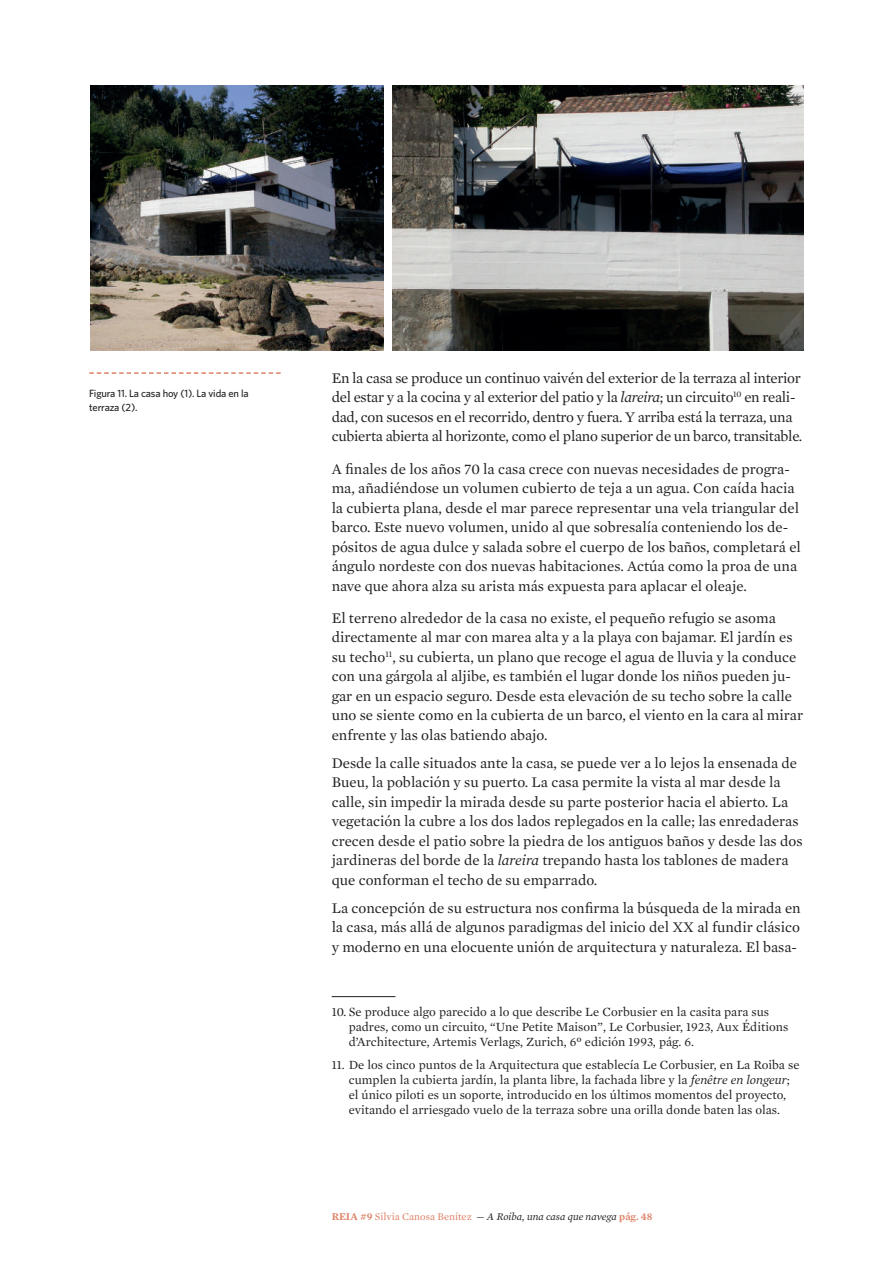
<style>
.page{position:relative;width:893px;height:1263px;background:#fff}
.page>*{position:absolute;margin:0;border:0;box-sizing:border-box;transform-origin:0 0}
.t1{font:15px/19.5px "Mercury Text G1";color:#231f20}
.t2{font:15px/19.5px "Mercury Text G1";letter-spacing:-.02em;color:#231f20}
.t3{font:12.75px/15px "Mercury Text G1";color:#231f20}
.t4{font:italic 10.5px "Mercury Text G1";color:#231f20}
.t5{font:500 10.5px/13.5px "Whitney";letter-spacing:-.015em;color:#231f20}
.s1{font-style:italic}
.s2{font-weight:600;font-style:normal;color:#de8065}
.s3{font-style:normal;color:#de8065}
</style>
<div class="page">
<hr style="left:332px;top:996px;width:63px;height:1px;background:#231f20">
<img style="left:91px;top:85px;width:293px;height:266px">
<img style="left:392px;top:85px;width:412px;height:266px">
<svg style="left:89px;top:372px;width:192px;height:2px"></svg>
<p class="t5" style="left:89px;top:387px;width:161px">Figura 11. La casa hoy (1). La vida en la terraza (2).</p>
<p class="t2" style="left:332px;top:368px;width:472px">En la casa se produce un continuo vaivén del exterior de la terraza al interior del estar y a la cocina y al exterior del patio y la <span class="s1">lareira</span>; un circuito<sup>10</sup> en reali&shy;dad, con sucesos en el recorrido, dentro y fuera. Y arriba está la terraza, una cubierta abierta al horizonte, como el plano superior de un barco, transitable.</p>
<p class="t1" style="left:332px;top:459px;width:471px">A finales de los años 70 la casa crece con nuevas necesidades de progra&shy;ma, añadiéndose un volumen cubierto de teja a un agua. Con caída hacia la cubierta plana, desde el mar parece representar una vela triangular del barco. Este nuevo volumen, unido al que sobresalía conteniendo los de&shy;pósitos de agua dulce y salada sobre el cuerpo de los baños, completará el ángulo nordeste con dos nuevas habitaciones. Actúa como la proa de una nave que ahora alza su arista más expuesta para aplacar el oleaje.</p>
<p class="t1" style="left:332px;top:608px;width:473px">El terreno alrededor de la casa no existe, el pequeño refugio se asoma directamente al mar con marea alta y a la playa con bajamar. El jardín es su techo<sup>11</sup>, su cubierta, un plano que recoge el agua de lluvia y la conduce con una gárgola al aljibe, es también el lugar donde los niños pueden ju&shy;gar en un espacio seguro. Desde esta elevación de su techo sobre la calle uno se siente como en la cubierta de un barco, el viento en la cara al mirar enfrente y las olas batiendo abajo.</p>
<p class="t1" style="left:332px;top:753px;width:472px">Desde la calle situados ante la casa, se puede ver a lo lejos la ensenada de Bueu, la población y su puerto. La casa permite la vista al mar desde la calle, sin impedir la mirada desde su parte posterior hacia el abierto. La vegetación la cubre a los dos lados replegados en la calle; las enredaderas crecen desde el patio sobre la piedra de los antiguos baños y desde las dos jardineras del borde de la <span class="s1">lareira</span> trepando hasta los tablones de madera que conforman el techo de su emparrado.</p>
<p class="t1" style="left:332px;top:898px;width:471px;text-align:justify">La concepción de su estructura nos confirma la búsqueda de la mirada en la casa, más allá de algunos paradigmas del inicio del XX al fundir clásico y moderno en una elocuente unión de arquitectura y naturaleza. El basa-</p>
<p class="t3" style="left:349px;top:1004px;width:441px;text-indent:-17px">10. Se produce algo parecido a lo que describe Le Corbusier en la casita para sus padres, como un circuito, “Une Petite Maison”, Le Corbusier, 1923, Aux Éditions d’Architecture, Artemis Verlags, Zurich, 6º edición 1993, pág. 6.</p>
<p class="t3" style="left:332px;top:1057px;width:469px;text-align:center">11. De los cinco puntos de la Arquitectura que establecía Le Corbusier, en La Roiba se cumplen la cubierta jardín, la planta libre, la fachada libre y la <span class="s1">fenêtre en longeur</span>;<br>el único piloti es un soporte, introducido en los últimos momentos del proyecto, evitando el arriesgado vuelo de la terraza sobre una orilla donde baten las olas.</p>
<p class="t4" style="left:332px;top:1210px;width:322px"><span class="s2">REIA #9</span> <span class="s3">Silvia Canosa Benítez</span> — A Roiba, una casa que navega <span class="s2">pág. 48</span></p>
</div>
